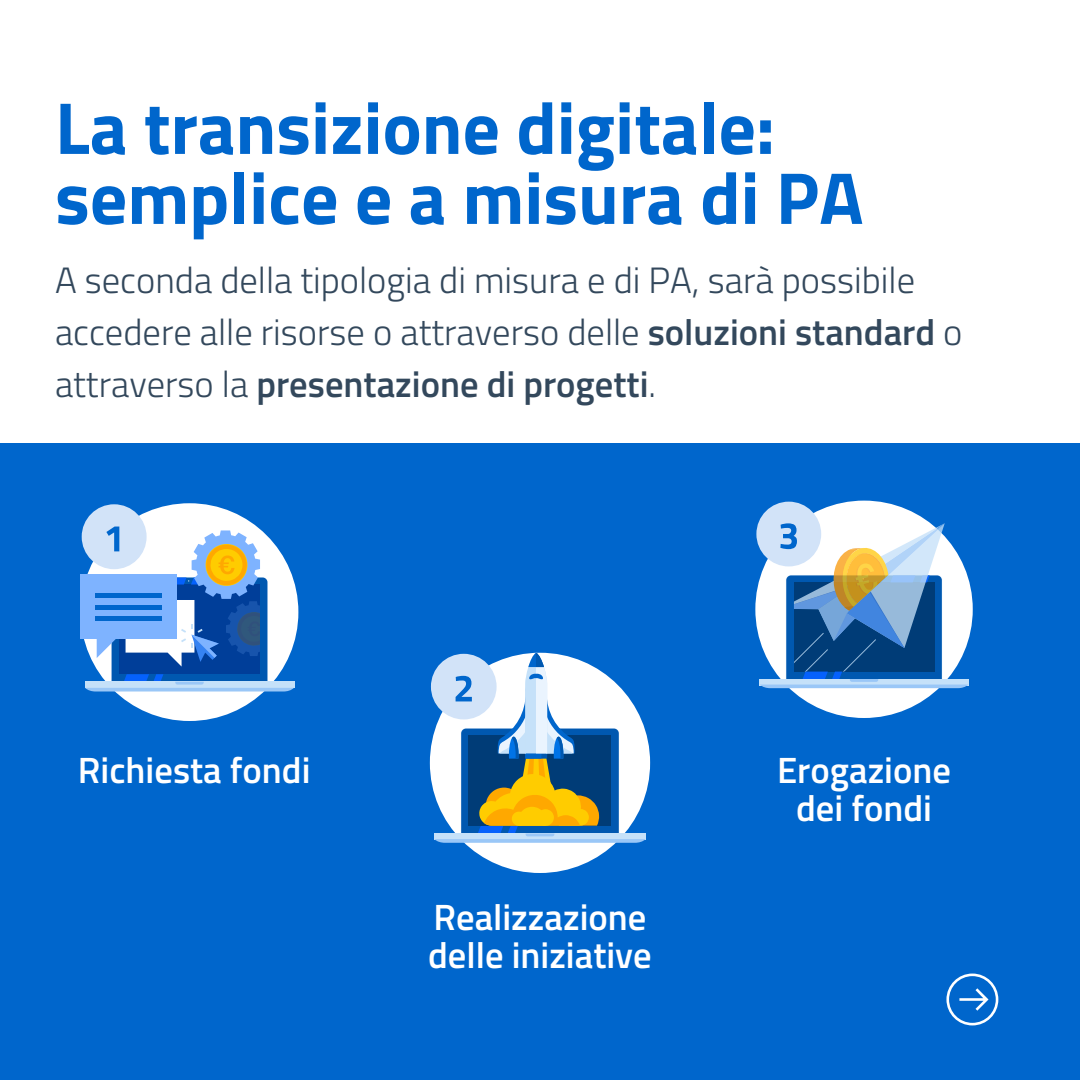
<style>
.page{position:relative;width:1080px;height:1080px;background:#fff}
.page>*{position:absolute;margin:0;border:0;box-sizing:border-box;transform-origin:0 0}
.t1{font:700 73.7px/70px "Titillium Web";color:#06c}
.t2{font:300 36.6px/52px "Titillium Web";color:#33485c}
.t3{font:600 36.6px/38px "Titillium Web";color:#fff}
.s1{font-weight:600}
</style>
<div class="page">
<div style="left:0;top:443px;width:1080px;height:637px;background:#06c"></div>
<svg style="left:946px;top:974px;width:52px;height:51px"></svg>
<div style="left:755px;top:501px;width:218px;height:217px;background:#fff;border-radius:50%"></div>
<div style="left:760px;top:679px;width:209px;height:6px;background:#c5e1f9"></div>
<div style="left:756px;top:502px;width:65px;height:64px;background:#d2e3f8;border-radius:50%"></div>
<svg style="left:760px;top:523px;width:208px;height:165px"></svg>
<div style="left:81px;top:503px;width:217px;height:218px;background:#fff;border-radius:50%"></div>
<div style="left:81px;top:574px;width:96px;height:65px;background:#7eb3ff"></div>
<div style="left:82px;top:504px;width:65px;height:65px;background:#d2e3f8;border-radius:50%"></div>
<svg style="left:85px;top:527px;width:209px;height:165px"></svg>
<div style="left:430px;top:653px;width:220px;height:220px;background:#fff;border-radius:50%"></div>
<svg style="left:434px;top:653px;width:212px;height:190px"></svg>
<h1 class="t1" style="left:55px;top:89px;width:810px">La transizione digitale: semplice e a misura di PA</h1>
<p class="t2" style="left:55px;top:252px;width:909px">A seconda della tipologia di misura e di PA, sarà possibile accedere alle risorse o attraverso delle <span class="s1">soluzioni standard</span> o attraverso la <span class="s1">presentazione di progetti</span>.</p>
<p class="t3" style="left:78px;top:750px;width:234px">Richiesta fondi</p>
<p class="t3" style="left:428px;top:897px;width:225px">Realizzazione delle iniziative</p>
<p class="t3" style="left:777px;top:750px;width:176px;text-align:center">Erogazione dei fondi</p>
</div>
